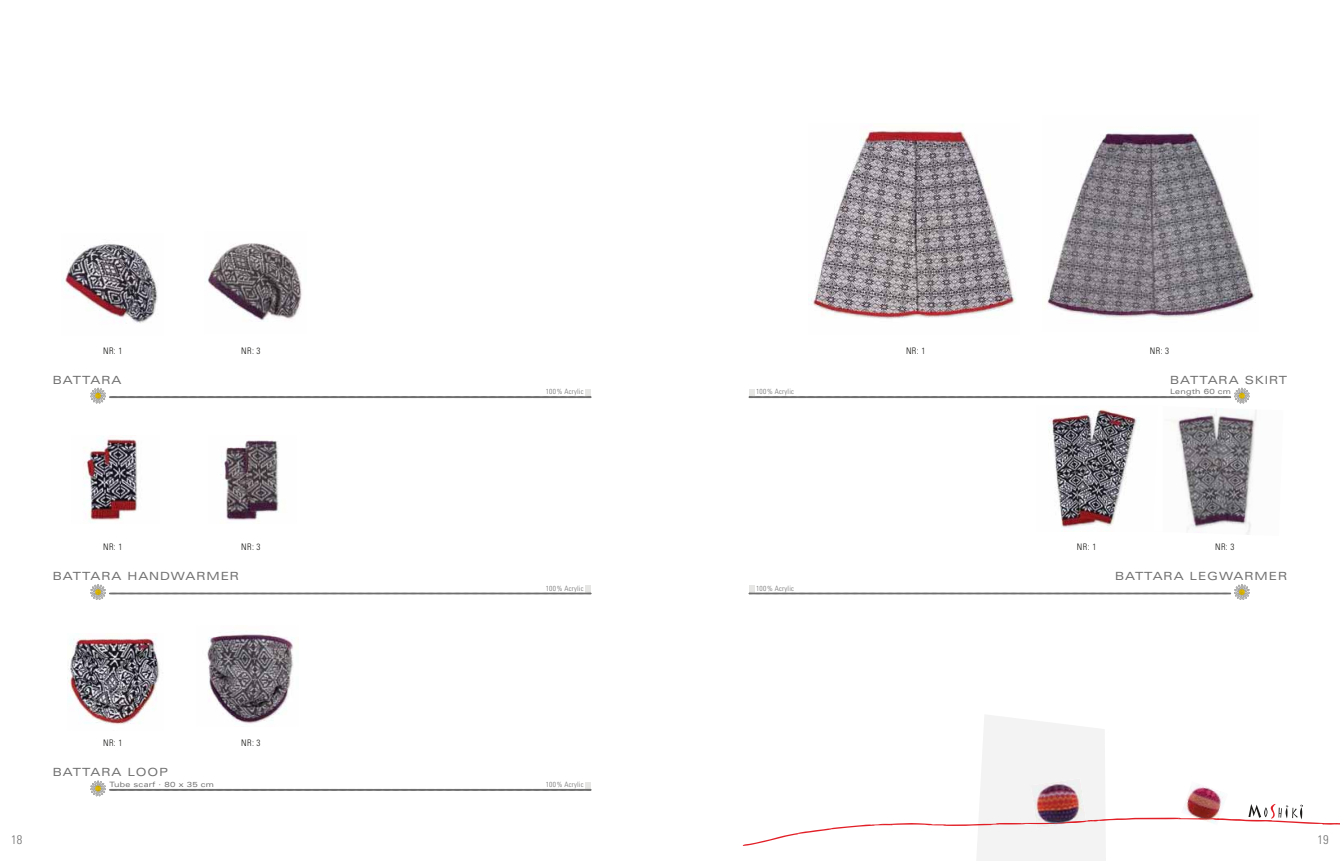
<style>
.page{position:relative;width:1340px;height:861px;background:#fff}
.page>*{position:absolute;margin:0;border:0;box-sizing:border-box;transform-origin:0 0}
.t1{font:300 condensed 12.3px "Univers";color:#706f6f}
.t2{font:expanded 11.25px "Univers";letter-spacing:.08em;color:#706f6f}
.t3{font:300 condensed 9px "Univers";letter-spacing:.045em;color:#181917}
.t4{font:300 condensed 7.35px "Univers";letter-spacing:.03em;color:#706f6f}
.t5{font:expanded 7.35px "Univers";letter-spacing:.03em;color:#706f6f}
</style>
<div class="page">
<svg style="left:749px;top:584px;width:500px;height:16px"></svg>
<svg style="left:749px;top:388px;width:500px;height:15px"></svg>
<svg style="left:90px;top:781px;width:501px;height:15px"></svg>
<svg style="left:90px;top:584px;width:501px;height:16px"></svg>
<svg style="left:90px;top:388px;width:501px;height:15px"></svg>
<img style="left:62px;top:244px;width:96px;height:80px">
<img style="left:207px;top:243px;width:95px;height:78px">
<img style="left:67px;top:638px;width:93px;height:86px">
<img style="left:207px;top:634px;width:86px;height:90px">
<img style="left:1048px;top:409px;width:92px;height:122px">
<img style="left:1171px;top:408px;width:86px;height:127px">
<img style="left:84px;top:439px;width:54px;height:82px">
<img style="left:220px;top:440px;width:59px;height:80px">
<img style="left:809px;top:128px;width:207px;height:191px">
<img style="left:1047px;top:133px;width:209px;height:185px">
<svg style="left:742px;top:715px;width:597px;height:146px"></svg>
<p class="t3" style="left:103px;top:347px;width:21px">NR: 1</p>
<p class="t3" style="left:241px;top:347px;width:21px">NR: 3</p>
<p class="t2" style="left:53px;top:375px;width:70px">BATTARA</p>
<p class="t3" style="left:103px;top:543px;width:21px">NR: 1</p>
<p class="t3" style="left:241px;top:543px;width:21px">NR: 3</p>
<p class="t2" style="left:53px;top:572px;width:188px">BATTARA HANDWARMER</p>
<p class="t3" style="left:103px;top:740px;width:21px">NR: 1</p>
<p class="t3" style="left:241px;top:740px;width:21px">NR: 3</p>
<p class="t2" style="left:53px;top:768px;width:117px">BATTARA LOOP</p>
<p class="t4" style="left:546px;top:389px;width:39px">100 % Acrylic</p>
<p class="t4" style="left:546px;top:585px;width:39px">100 % Acrylic</p>
<p class="t5" style="left:109px;top:782px;width:106px">Tube scarf · 80 x 35 cm</p>
<p class="t4" style="left:546px;top:782px;width:39px">100 % Acrylic</p>
<p class="t4" style="left:756px;top:389px;width:39px">100 % Acrylic</p>
<p class="t4" style="left:756px;top:585px;width:39px">100 % Acrylic</p>
<p class="t3" style="left:906px;top:347px;width:21px">NR: 1</p>
<p class="t3" style="left:1149px;top:347px;width:21px">NR: 3</p>
<p class="t2" style="left:1170px;top:375px;width:119px">BATTARA SKIRT</p>
<p class="t5" style="left:1170px;top:389px;width:62px">Length 60 cm</p>
<p class="t3" style="left:1077px;top:543px;width:21px">NR: 1</p>
<p class="t3" style="left:1215px;top:543px;width:21px">NR: 3</p>
<p class="t2" style="left:1115px;top:572px;width:174px">BATTARA LEGWARMER</p>
<p class="t1" style="left:11px;top:835px;width:13px">18</p>
<p class="t1" style="left:1317px;top:835px;width:13px">19</p>
</div>
